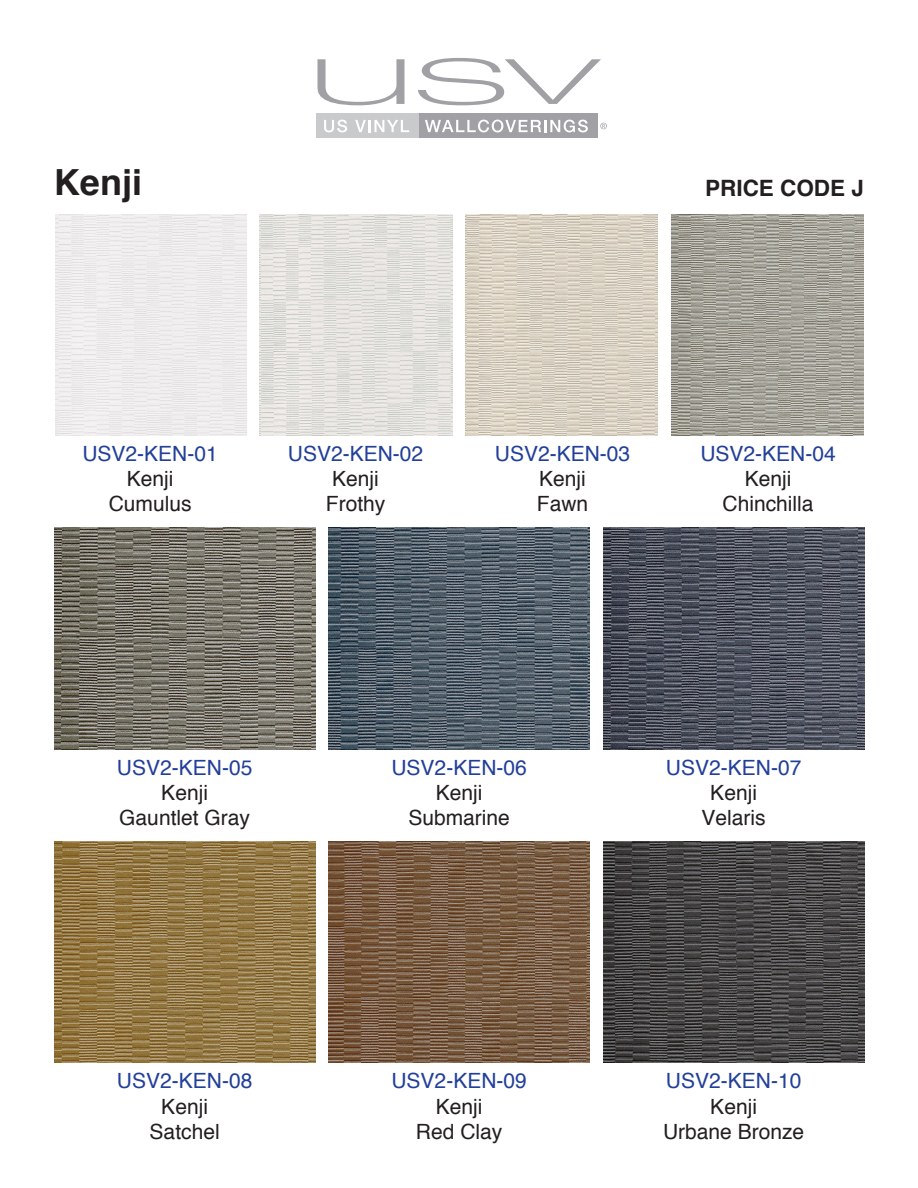
<style>
.page{position:relative;width:918px;height:1188px;background:#fff}
.page>*{position:absolute;margin:0;border:0;box-sizing:border-box;transform-origin:0 0}
.t1{font:700 36px "Helvetica";color:#231f20}
.t2{font:700 22.5px "Helvetica";color:#231f20}
.t3{font:21px "Helvetica";color:#231f20}
.t4{font:21px "Helvetica";color:#223f99}
</style>
<div class="page">
<div style="left:388px;top:114px;width:210px;height:24px;background:#a1a1a5"></div>
<svg style="left:318px;top:59px;width:86px;height:46px"></svg>
<svg style="left:418px;top:58px;width:183px;height:47px"></svg>
<div style="left:317px;top:114px;width:102px;height:24px;background:#c9cacc"></div>
<svg style="left:324px;top:120px;width:23px;height:12px"></svg>
<svg style="left:355px;top:120px;width:54px;height:12px"></svg>
<svg style="left:600px;top:123px;width:7px;height:6px"></svg>
<svg style="left:425px;top:120px;width:163px;height:12px"></svg>
<img style="left:54px;top:528px;width:261px;height:221px">
<img style="left:54px;top:841px;width:261px;height:222px">
<img style="left:328px;top:528px;width:262px;height:221px">
<img style="left:328px;top:841px;width:262px;height:222px">
<img style="left:603px;top:528px;width:261px;height:221px">
<img style="left:603px;top:841px;width:261px;height:222px">
<img style="left:55px;top:214px;width:191px;height:222px">
<img style="left:672px;top:214px;width:192px;height:222px">
<img style="left:260px;top:214px;width:193px;height:222px">
<img style="left:466px;top:214px;width:192px;height:222px">
<p class="t1" style="left:54px;top:159px;width:90px">Kenji</p>
<p class="t2" style="left:705px;top:174px;width:160px">PRICE CODE J</p>
<p class="t4" style="left:82px;top:440px;width:137px">USV2-KEN-01</p>
<p class="t3" style="left:127px;top:466px;width:48px">Kenji</p>
<p class="t3" style="left:109px;top:491px;width:84px">Cumulus</p>
<p class="t4" style="left:288px;top:440px;width:137px">USV2-KEN-02</p>
<p class="t3" style="left:332px;top:466px;width:48px">Kenji</p>
<p class="t3" style="left:326px;top:491px;width:61px">Frothy</p>
<p class="t4" style="left:495px;top:440px;width:137px">USV2-KEN-03</p>
<p class="t3" style="left:539px;top:466px;width:48px">Kenji</p>
<p class="t3" style="left:537px;top:491px;width:53px">Fawn</p>
<p class="t4" style="left:700px;top:440px;width:137px">USV2-KEN-04</p>
<p class="t3" style="left:745px;top:466px;width:48px">Kenji</p>
<p class="t3" style="left:723px;top:491px;width:93px">Chinchilla</p>
<p class="t4" style="left:117px;top:754px;width:137px">USV2-KEN-05</p>
<p class="t3" style="left:161px;top:780px;width:48px">Kenji</p>
<p class="t3" style="left:119px;top:805px;width:132px">Gauntlet Gray</p>
<p class="t4" style="left:117px;top:1068px;width:137px">USV2-KEN-08</p>
<p class="t3" style="left:161px;top:1093px;width:48px">Kenji</p>
<p class="t3" style="left:150px;top:1118px;width:72px">Satchel</p>
<p class="t4" style="left:391px;top:754px;width:137px">USV2-KEN-06</p>
<p class="t3" style="left:436px;top:780px;width:48px">Kenji</p>
<p class="t3" style="left:408px;top:805px;width:103px">Submarine</p>
<p class="t4" style="left:391px;top:1068px;width:137px">USV2-KEN-09</p>
<p class="t3" style="left:436px;top:1093px;width:48px">Kenji</p>
<p class="t3" style="left:416px;top:1118px;width:88px">Red Clay</p>
<p class="t4" style="left:666px;top:754px;width:137px">USV2-KEN-07</p>
<p class="t3" style="left:710px;top:780px;width:48px">Kenji</p>
<p class="t3" style="left:702px;top:805px;width:66px">Velaris</p>
<p class="t4" style="left:666px;top:1068px;width:137px">USV2-KEN-10</p>
<p class="t3" style="left:710px;top:1093px;width:48px">Kenji</p>
<p class="t3" style="left:663px;top:1118px;width:143px">Urbane Bronze</p>
</div>
